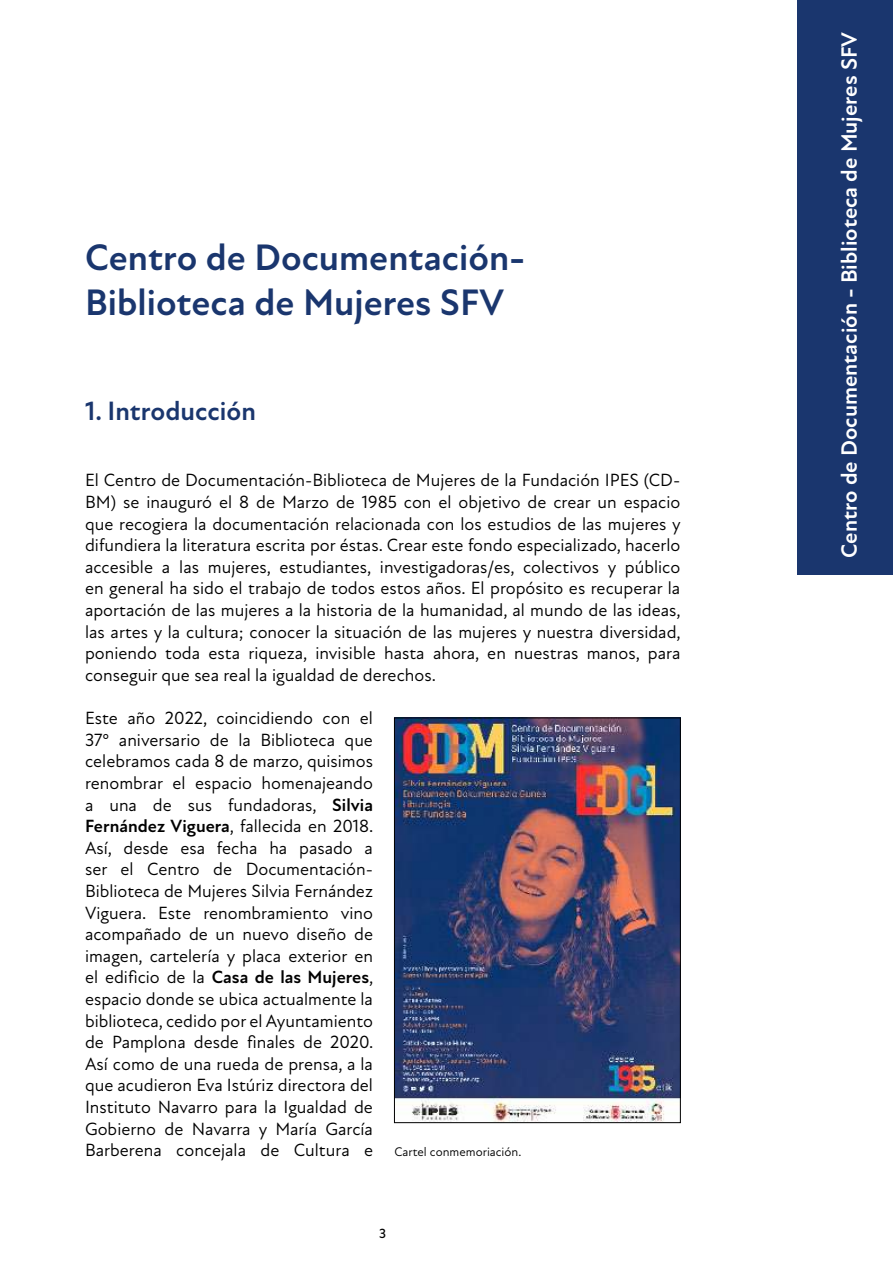
<style>
.page{position:relative;width:893px;height:1263px;background:#fff}
.page>*{position:absolute;margin:0;border:0;box-sizing:border-box;transform-origin:0 0}
.t1{font:700 37.5px/45px "Atten New";color:#1a366e}
.t2{font:700 27px "Atten New";color:#1a366e}
.t3{font:700 22.5px "Atten New";color:#fff}
.t4{font:18px/21.6px "Atten New";color:#000;text-align:justify}
.t5{font:500 13.5px "Atten New";color:#000}
.s1{font-weight:700}
.s2{font-size:12.75px}
</style>
<div class="page">
<img style="left:396px;top:720px;width:283px;height:401px">
<div style="left:394px;top:718px;width:287px;height:405px;border:1px solid #000"></div>
<div style="left:797px;top:0;width:96px;height:574px;background:#1a366e"></div>
<h1 class="t1" style="left:85px;top:236px;width:442px">Centro de Documentación-<br>Biblioteca de Mujeres SFV</h1>
<h2 class="t2" style="left:85px;top:396px;width:173px">1. Introducción</h2>
<p class="t4" style="left:85px;top:472px;width:597px">El Centro de Documentación-Biblioteca de Mujeres de la Fundación IPES (CD-BM) se inauguró el 8 de Marzo de 1985 con el objetivo de crear un espacio que recogiera la documentación relacionada con los estudios de las mujeres y difundiera la literatura escrita por éstas. Crear este fondo especializado, hacerlo accesible a las mujeres, estudiantes, investigadoras/es, colectivos y público en general ha sido el trabajo de todos estos años. El propósito es recuperar la aportación de las mujeres a la historia de la humanidad, al mundo de las ideas, las artes y la cultura; conocer la situación de las mujeres y nuestra diversidad, poniendo toda esta riqueza, invisible hasta ahora, en nuestras manos, para conseguir que sea real la igualdad de derechos.</p>
<p class="t4" style="left:85px;top:709px;width:438px;text-align:left">Este año 2022, coincidiendo con el<br>37º aniversario de la Biblioteca que<br>celebramos cada 8 de marzo, quisimos<br>renombrar el espacio homenajeando<br>a una de sus fundadoras, <span class="s1">Silvia<br>Fernández Viguera</span>, fallecida en 2018.<br>Así, desde esa fecha ha pasado a<br>ser el Centro de Documentación-<br>Biblioteca de Mujeres Silvia Fernández<br>Viguera. Este renombramiento vino<br>acompañado de un nuevo diseño de<br>imagen, cartelería y placa exterior en<br>el edificio de la <span class="s1">Casa de las Mujeres</span>,<br>espacio donde se ubica actualmente la<br>biblioteca, cedido por el Ayuntamiento<br>de Pamplona desde finales de 2020.<br>Así como de una rueda de prensa, a la<br>que acudieron Eva Istúriz directora del<br>Instituto Navarro para la Igualdad de<br>Gobierno de Navarra y María García<br>Barberena concejala de Cultura e <span class="s2">Cartel conmemoriación.</span></p>
<p class="t5" style="left:379px;top:1228px;width:8px">3</p>
<p class="t3" style="left:837px;top:558px;width:527px;rotate:-90deg">Centro de Documentación - Biblioteca de Mujeres SFV</p>
</div>
